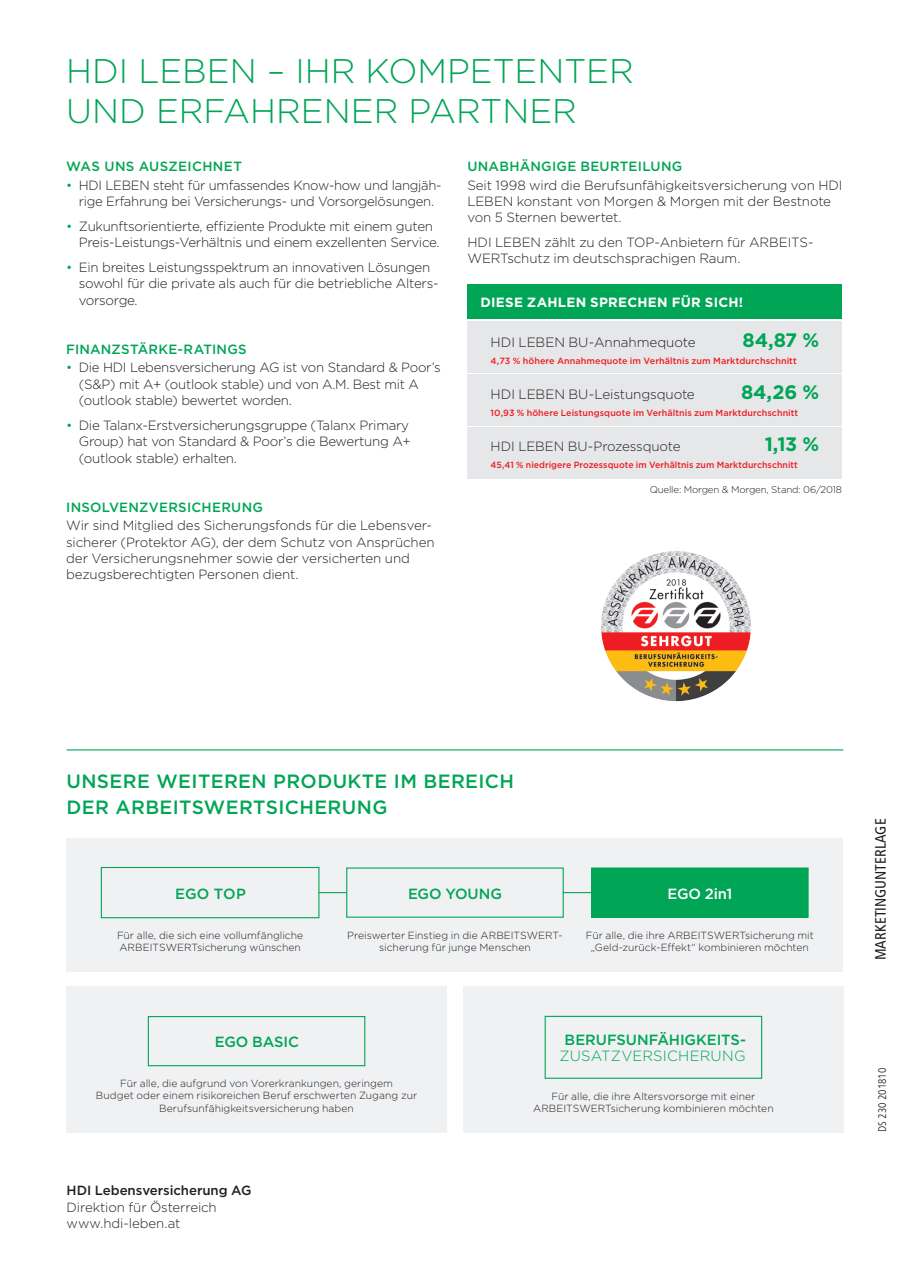
<style>
.page{position:relative;width:910px;height:1280px;background:#fff}
.page>*{position:absolute;margin:0;border:0;box-sizing:border-box;transform-origin:0 0}
.Headline{font:300 34.2px/40px "Gotham";color:#00a556}
.Fliesstext{font:700 19.5px "Gotham";letter-spacing:-.015em;color:#00a556}
.Subline_groß{font:500 19.2px/26.5px "Gotham";letter-spacing:.02em;color:#00a556}
.HG_Ruecks_HG_Nummer{font:15px "HDI Gerling Sans Cond Regular";color:#231f20}
.Subline_klein{font:500 14.7px/16.2px "Gotham";letter-spacing:-.005em;color:#00a556;text-align:center}
.Subline_klein-2{font:500 14.7px "Gotham";letter-spacing:-.01em;color:#fff}
.Fliesstext-2{font:300 13.5px "Gotham";letter-spacing:-.005em;color:#231f20}
.Fliesstext-3{font:300 13.35px/16.4px "Gotham";letter-spacing:-.02em;color:#231f20}
.Subline_klein-3{font:500 13.35px "Gotham";letter-spacing:.02em;color:#00a556}
.Subline_klein-4{font:700 13.35px "Gotham";letter-spacing:.02em;color:#fff}
.HG_Ruecks_HG_Nummer-2{font:11.1px "HDI Gerling Sans Cond Light";color:#231f20}
.Rechtstext{font:300 10.35px/12.5px "Gotham";color:#231f20;text-align:center}
.Bulllets{font:300 9.75px "Gotham";letter-spacing:-.02em;color:#231f20}
.Fliesstext-4{font:500 9px "Gotham";letter-spacing:.005em;color:#ee1d23}
.s1{color:#00a556}
.s2{font-weight:300}
.s3{font-weight:500}
</style>
<div class="page">
<img style="left:601px;top:551px;width:150px;height:151px">
<div style="left:67px;top:838px;width:776px;height:134px;background:#f0f1f2"></div>
<div style="left:67px;top:986px;width:380px;height:146px;background:#f0f1f2"></div>
<div style="left:463px;top:986px;width:380px;height:146px;background:#f0f1f2"></div>
<div style="left:101px;top:867px;width:218px;height:51px;border:1px solid #00a556"></div>
<div style="left:592px;top:868px;width:216px;height:49px;background:#00a556"></div>
<div style="left:591px;top:867px;width:218px;height:51px;border:1px solid #00a556"></div>
<svg style="left:319px;top:892px;width:28px;height:1px"></svg>
<svg style="left:563px;top:892px;width:29px;height:1px"></svg>
<div style="left:148px;top:1016px;width:217px;height:50px;border:1px solid #00a556"></div>
<div style="left:545px;top:1016px;width:217px;height:63px;border:1px solid #00a556"></div>
<hr style="left:67px;top:749px;width:776px;height:1px;background:#00a556">
<div style="left:468px;top:321px;width:374px;height:51px;background:#e6e7e9"></div>
<div style="left:468px;top:374px;width:374px;height:51px;background:#e6e7e9"></div>
<div style="left:468px;top:427px;width:374px;height:51px;background:#e6e7e9"></div>
<div style="left:468px;top:285px;width:374px;height:34px;background:#00a556"></div>
<p class="Headline" style="left:66px;top:50px;width:569px">HDI LEBEN – IHR KOMPETENTER<br>UND ERFAHRENER PARTNER</p>
<p class="Subline_klein-3" style="left:66px;top:158px;width:177px">WAS UNS AUSZEICHNET</p>
<p class="Fliesstext-3" style="left:66px;top:176px;width:377px;text-align:center"><span class="s1">•</span> HDI LEBEN steht für umfassendes Know-how und langjäh&shy;rige Erfahrung bei Versicherungs- und Vorsorgelösungen.</p>
<p class="Fliesstext-3" style="left:79px;top:217px;width:362px;text-indent:-13px"><span class="s1">•</span> Zukunftsorientierte, effiziente Produkte mit einem guten<br>Preis-Leistungs-Verhältnis und einem exzellenten Service.</p>
<p class="Fliesstext-3" style="left:79px;top:259px;width:361px;text-indent:-13px"><span class="s1">•</span> Ein breites Leistungsspektrum an innovativen Lösungen sowohl für die private als auch für die betriebliche Alters&shy;vorsorge.</p>
<p class="Subline_klein-3" style="left:66px;top:341px;width:182px">FINANZSTÄRKE-RATINGS</p>
<p class="Fliesstext-3" style="left:79px;top:359px;width:363px;text-indent:-13px"><span class="s1">•</span> Die HDI Lebensversicherung AG ist von Standard &amp; Poor’s (S&amp;P) mit A+ (outlook stable) und von A.M. Best mit A (outlook stable) bewertet worden.</p>
<p class="Fliesstext-3" style="left:79px;top:417px;width:334px;text-indent:-13px"><span class="s1">•</span> Die Talanx-Erstversicherungsgruppe (Talanx Primary<br>Group) hat von Standard &amp; Poor’s die Bewertung A+ (outlook stable) erhalten.</p>
<p class="Subline_klein-3" style="left:66px;top:499px;width:198px">INSOLVENZVERSICHERUNG</p>
<p class="Fliesstext-3" style="left:66px;top:517px;width:370px">Wir sind Mitglied des Sicherungsfonds für die Lebensver&shy;sicherer (Protektor AG), der dem Schutz von Ansprüchen der Versicherungsnehmer sowie der versicherten und bezugsberechtigten Personen dient.</p>
<p class="Subline_klein-3" style="left:467px;top:158px;width:217px">UNABHÄNGIGE BEURTEILUNG</p>
<p class="Fliesstext-3" style="left:467px;top:176px;width:377px">Seit 1998 wird die Berufsunfähigkeitsversicherung von HDI<br>LEBEN konstant von Morgen &amp; Morgen mit der Bestnote von 5 Sternen bewertet.</p>
<p class="Fliesstext-3" style="left:467px;top:234px;width:348px">HDI LEBEN zählt zu den TOP-Anbietern für ARBEITS-<br>WERTschutz im deutschsprachigen Raum.</p>
<p class="Subline_klein-4" style="left:480px;top:293px;width:264px">DIESE ZAHLEN SPRECHEN FÜR SICH!</p>
<p class="Fliesstext-2" style="left:491px;top:334px;width:207px">HDI LEBEN BU-Annahmequote</p>
<p class="Fliesstext" style="left:743px;top:327px;width:78px">84,87 %</p>
<p class="Fliesstext-2" style="left:491px;top:386px;width:206px">HDI LEBEN BU- Leistungsquote</p>
<p class="Fliesstext" style="left:741px;top:379px;width:79px">84,26 %</p>
<p class="Fliesstext-3" style="left:491px;top:438px;width:191px">HDI LEBEN BU- Prozessquote</p>
<p class="Fliesstext" style="left:765px;top:431px;width:56px">1,13 %</p>
<p class="Fliesstext-4" style="left:491px;top:355px;width:308px">4,73 % höhere Annahmequote im Verhältnis zum Marktdurchschnitt</p>
<p class="Fliesstext-4" style="left:491px;top:407px;width:309px">10,93 % höhere Leistungsquote im Verhältnis zum Marktdurchschnitt</p>
<p class="Fliesstext-4" style="left:491px;top:459px;width:309px">45,41 % niedrigere Prozessquote im Verhältnis zum Marktdurchschnitt</p>
<p class="Bulllets" style="left:650px;top:483px;width:194px">Quelle: Morgen &amp; Morgen, Stand: 06/2018</p>
<p class="Subline_groß" style="left:67px;top:767px;width:449px">UNSERE WEITEREN PRODUKTE IM BEREICH<br>DER ARBEITSWERTSICHERUNG</p>
<p class="Subline_klein" style="left:175px;top:885px;width:72px">EGO TOP</p>
<p class="Rechtstext" style="left:117px;top:928px;width:188px;text-align:left">Für alle, die sich eine vollumfängliche<br>ARBEITSWERTsicherung wünschen</p>
<p class="Subline_klein" style="left:408px;top:885px;width:96px">EGO YOUNG</p>
<p class="Rechtstext" style="left:347px;top:928px;width:217px">Preiswerter Einstieg in die ARBEITSWERT&shy;sicherung für junge Menschen</p>
<p class="Subline_klein-2" style="left:667px;top:884px;width:66px">EGO 2in1</p>
<p class="Rechtstext" style="left:586px;top:928px;width:230px">Für alle, die ihre ARBEITSWERTsicherung mit „Geld-zurück- Effekt“ kombinieren möchten</p>
<p class="Subline_klein" style="left:215px;top:1033px;width:86px">EGO BASIC</p>
<p class="Subline_klein" style="left:560px;top:1031px;width:188px">BERUFSUNFÄHIGKEITS-<br><span class="s2">ZUSATZVERSICHERUNG</span></p>
<p class="Rechtstext" style="left:96px;top:1076px;width:323px">Für alle, die aufgrund von Vorerkrankungen, geringem<br>Budget oder einem risikoreichen Beruf erschwerten Zugang zur<br>Berufsunfähigkeitsversicherung haben</p>
<p class="Fliesstext-3" style="left:67px;top:1182px;width:186px"><span class="s3">HDI Lebensversicherung AG<br></span>Direktion für Österreich www.hdi-leben.at</p>
<p class="Rechtstext" style="left:533px;top:1089px;width:242px">Für alle, die ihre Altersvorsorge mit einer<br>ARBEITSWERTsicherung kombinieren möchten</p>
<p class="HG_Ruecks_HG_Nummer" style="left:872px;top:960px;width:143px;rotate:-90deg">MARKETINGUNTERLAGE</p>
<p class="HG_Ruecks_HG_Nummer-2" style="left:876px;top:1132px;width:66px;rotate:-90deg">DS 230 201810</p>
</div>
